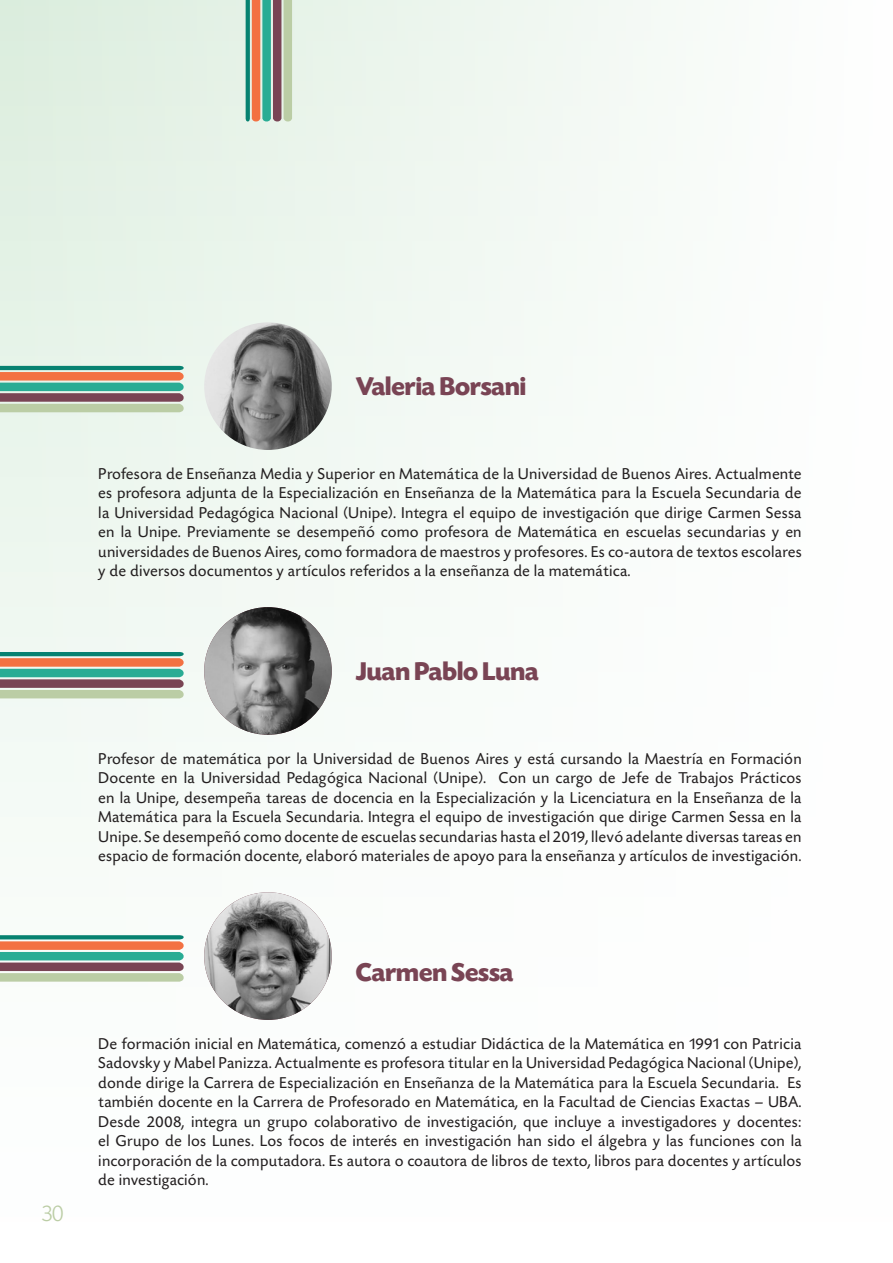
<style>
.page{position:relative;width:893px;height:1263px;background:#fff}
.page>*{position:absolute;margin:0;border:0;box-sizing:border-box;transform-origin:0 0}
.t1{font:700 27px "Today SHOP";color:#794454}
.t2{font:300 24px "Today SHOP";color:#bbcda5}
.t3{font:16.5px/19.5px "Today SHOP";letter-spacing:.05em;color:#231f20;text-align:justify}
</style>
<div class="page">
<div style="left:0;top:0;width:893px;height:1263px;background:linear-gradient(to bottom,#edf6ef,#fff)"></div>
<svg style="left:0;top:366px;width:184px;height:46px;background:#969d88"></svg>
<svg style="left:245px;top:0;width:47px;height:122px;background:#979e8a"></svg>
<svg style="left:0;top:652px;width:184px;height:46px;background:#979d8a"></svg>
<svg style="left:0;top:935px;width:184px;height:47px;background:#9a9f8c"></svg>
<img style="left:204px;top:322px;width:128px;height:128px;border-radius:64px">
<img style="left:204px;top:607px;width:128px;height:128px;border-radius:64px">
<img style="left:204px;top:892px;width:128px;height:128px;border-radius:64px">
<h1 class="t1" style="left:356px;top:372px;width:172px">Valeria Borsani</h1>
<p class="t3" style="left:99px;top:464px;width:704px">Profesora de Enseñanza Media y Superior en Matemática de la Universidad de Buenos Aires. Actualmente es profesora adjunta de la Especialización en Enseñanza de la Matemática para la Escuela Secundaria de la Universidad Pedagógica Nacional (Unipe). Integra el equipo de investigación que dirige Carmen Sessa en la Unipe. Previamente se desempeñó como profesora de Matemática en escuelas secundarias y en universidades de Buenos Aires, como formadora de maestros y profesores. Es co-autora de textos escolares y de diversos documentos y artículos referidos a la enseñanza de la matemática.</p>
<h1 class="t1" style="left:356px;top:657px;width:184px">Juan Pablo Luna</h1>
<p class="t3" style="left:99px;top:749px;width:704px">Profesor de matemática por la Universidad de Buenos Aires y está cursando la Maestría en Formación Docente en la Universidad Pedagógica Nacional (Unipe). Con un cargo de Jefe de Trabajos Prácticos en la Unipe, desempeña tareas de docencia en la Especialización y la Licenciatura en la Enseñanza de la Matemática para la Escuela Secundaria. Integra el equipo de investigación que dirige Carmen Sessa en la Unipe. Se desempeñó como docente de escuelas secundarias hasta el 2019, llevó adelante diversas tareas en espacio de formación docente, elaboró materiales de apoyo para la enseñanza y artículos de investigación.</p>
<h2 class="t2" style="left:42px;top:1201px;width:23px">30</h2>
<h1 class="t1" style="left:356px;top:959px;width:159px">Carmen Sessa</h1>
<p class="t3" style="left:99px;top:1034px;width:704px">De formación inicial en Matemática, comenzó a estudiar Didáctica de la Matemática en 1991 con Patricia Sadovsky y Mabel Panizza. Actualmente es profesora titular en la Universidad Pedagógica Nacional (Unipe), donde dirige la Carrera de Especialización en Enseñanza de la Matemática para la Escuela Secundaria. Es también docente en la Carrera de Profesorado en Matemática, en la Facultad de Ciencias Exactas – UBA.<br>Desde 2008, integra un grupo colaborativo de investigación, que incluye a investigadores y docentes: el Grupo de los Lunes. Los focos de interés en investigación han sido el álgebra y las funciones con la incorporación de la computadora. Es autora o coautora de libros de texto, libros para docentes y artículos de investigación.</p>
</div>
